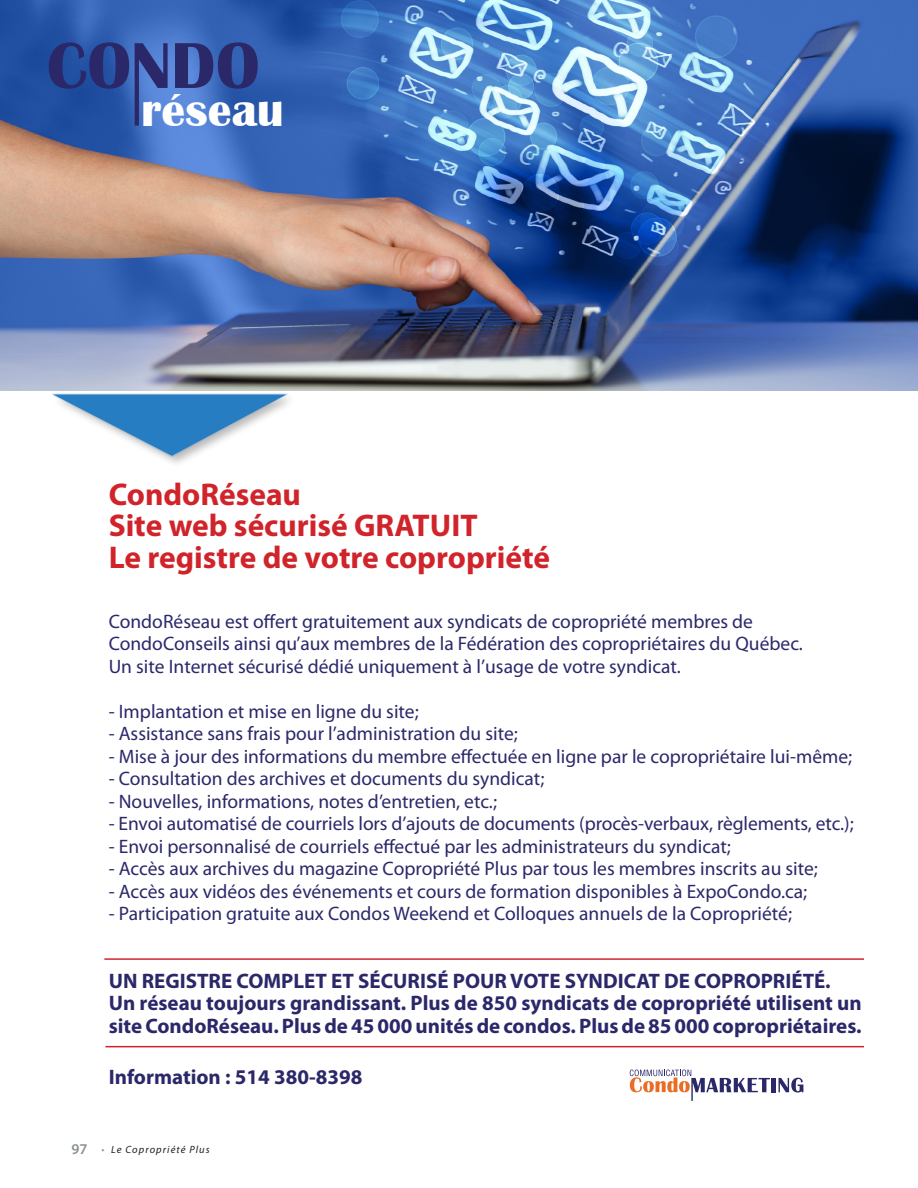
<style>
.page{position:relative;width:918px;height:1188px;background:#fff}
.page>*{position:absolute;margin:0;border:0;box-sizing:border-box;transform-origin:0 0}
.t1{font:700 47.55px "Britannic";color:#fff}
.texte_justifié{font:700 31.5px "Myriad Pro";color:#d1232a}
.texte_justifié-2{font:700 21px/22.5px "Myriad Pro";color:#2b286a}
.texte_justifié-3{font:19.5px/22.5px "Myriad Pro";color:#2b286a}
.t2{font:italic 10.5px "Myriad Pro";letter-spacing:.1em;color:#231f20}
.s1{font-weight:600;font-style:normal;font-size:15px;color:#8a9297}
.s2{color:#8a9297}
</style>
<div class="page">
<hr style="left:105px;top:1046px;width:759px;height:1px;background:#d1232a">
<hr style="left:104px;top:958px;width:760px;height:2px;background:#d1232a">
<hr style="left:772px;top:1078px;width:4px;height:14px;background:#2b286a">
<svg style="left:779px;top:1078px;width:24px;height:15px"></svg>
<svg style="left:630px;top:1070px;width:140px;height:31px"></svg>
<img style="left:1px;top:0;width:917px;height:391px">
<svg style="left:49px;top:42px;width:80px;height:47px;background:#283e88"></svg>
<svg style="left:135px;top:43px;width:33px;height:83px;background:#4460ac"></svg>
<svg style="left:175px;top:42px;width:83px;height:47px;background:#33448d"></svg>
<div style="left:52px;top:393px;width:235px;height:64px;background:#277dc1;opacity:.47"></div>
<svg style="left:53px;top:394px;width:233px;height:62px"></svg>
<p class="t1" style="left:141px;top:83px;width:144px">réseau</p>
<p class="texte_justifié" style="left:109px;top:473px;width:194px">CondoRéseau</p>
<p class="texte_justifié" style="left:109px;top:505px;width:370px">Site web sécurisé GRATUIT</p>
<p class="texte_justifié" style="left:109px;top:536px;width:443px">Le registre de votre copropriété</p>
<p class="texte_justifié-3" style="left:109px;top:610px;width:696px">CondoRéseau est offert gratuitement aux syndicats de copropriété membres de<br>CondoConseils ainsi qu’aux membres de la Fédération des copropriétaires du Québec.<br>Un site Internet sécurisé dédié uniquement à l’usage de votre syndicat.</p>
<p class="texte_justifié-3" style="left:109px;top:700px;width:312px">- Implantation et mise en ligne du site;</p>
<p class="texte_justifié-3" style="left:109px;top:722px;width:411px">- Assistance sans frais pour l’administration du site;</p>
<p class="texte_justifié-3" style="left:109px;top:745px;width:745px">- Mise à jour des informations du membre effectuée en ligne par le copropriétaire lui-même;</p>
<p class="texte_justifié-3" style="left:109px;top:767px;width:437px">- Consultation des archives et documents du syndicat;</p>
<p class="texte_justifié-3" style="left:109px;top:790px;width:390px">- Nouvelles, informations, notes d’entretien, etc.;</p>
<p class="texte_justifié-3" style="left:109px;top:812px;width:747px">- Envoi automatisé de courriels lors d’ajouts de documents (procès-verbaux, règlements, etc.);</p>
<p class="texte_justifié-3" style="left:109px;top:835px;width:624px">- Envoi personnalisé de courriels effectué par les administrateurs du syndicat;</p>
<p class="texte_justifié-3" style="left:109px;top:857px;width:711px">- Accès aux archives du magazine Copropriété Plus par tous les membres inscrits au site;</p>
<p class="texte_justifié-3" style="left:109px;top:880px;width:700px">- Accès aux vidéos des événements et cours de formation disponibles à ExpoCondo.ca;</p>
<p class="texte_justifié-3" style="left:109px;top:902px;width:685px">- Participation gratuite aux Condos Weekend et Colloques annuels de la Copropriété;</p>
<p class="texte_justifié-2" style="left:109px;top:969px;width:724px">UN REGISTRE COMPLET ET SÉCURISÉ POUR VOTE SYNDICAT DE COPROPRIÉTÉ.</p>
<p class="texte_justifié-2" style="left:109px;top:991px;width:755px">Un réseau toujours grandissant. Plus de 850 syndicats de copropriété utilisent un site CondoRéseau. Plus de 45 000 unités de condos. Plus de 85 000 copropriétaires.</p>
<p class="texte_justifié-2" style="left:109px;top:1065px;width:255px">Information : 514 380-8398</p>
<p class="t2" style="left:71px;top:1143px;width:140px"><span class="s1">97</span> <span class="s2">•</span> Le Copropriété Plus</p>
</div>
